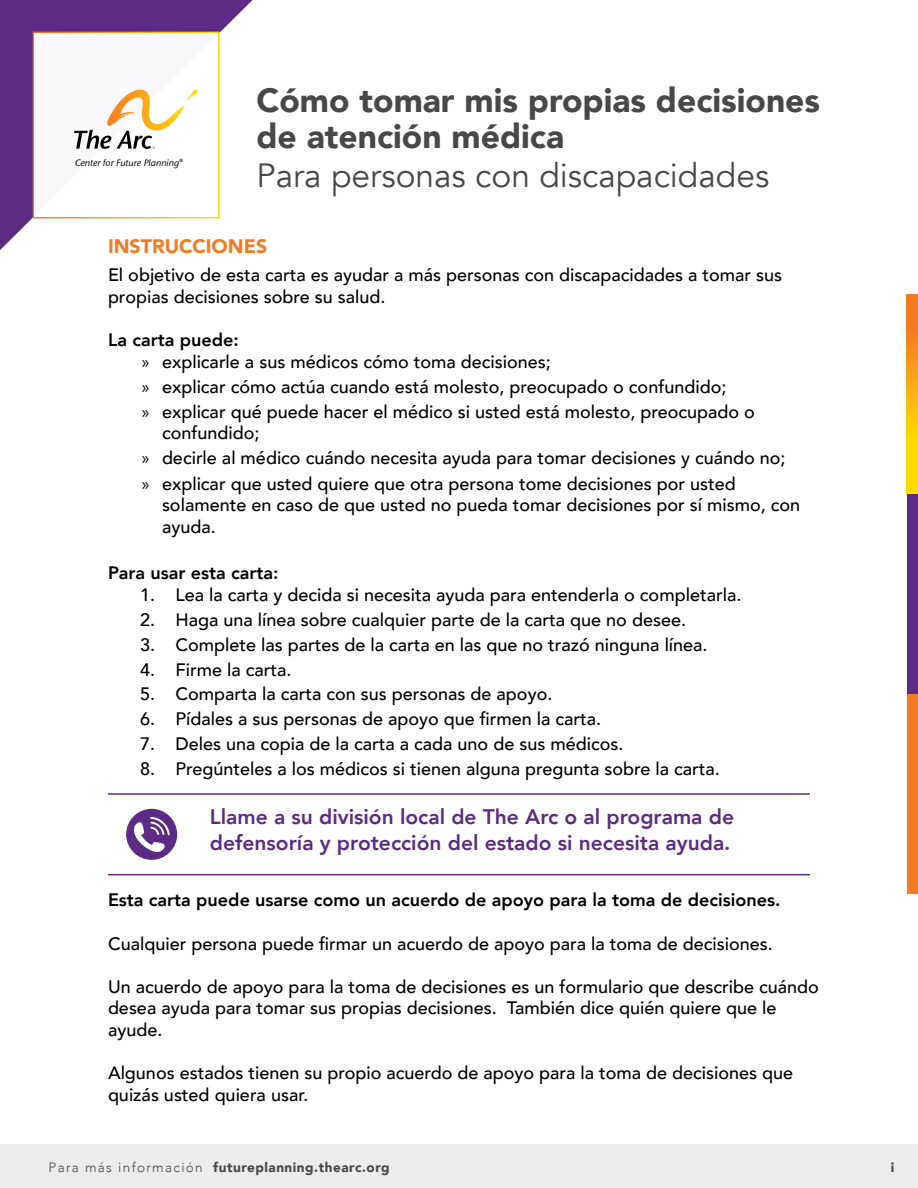
<style>
.page{position:relative;width:918px;height:1188px;background:#fff}
.page>*{position:absolute;margin:0;border:0;box-sizing:border-box;transform-origin:0 0}
.t1{font:900 33.6px/36px "Avenir";color:#484848}
.t2{font:33.6px "Avenir";color:#484848}
.body{font:800 21px/25.2px "Avenir";color:#5c2b85}
.t3{font:900 19.5px "Avenir";color:#f47b20}
.body-2{font:500 18px/21.6px "Avenir";color:#000}
.body-3{font:800 18px "Avenir";color:#000}
.t4{font:900 13.5px "Avenir";letter-spacing:.04em;color:#484848}
.t5{font:italic 500 9.3px "Stone Sans ITC Std";color:#000}
.s1{font-family:"Myriad Pro";font-weight:400}
.s2{font-weight:300}
</style>
<div class="page">
<svg style="left:0;top:0;width:253px;height:250px"></svg>
<div style="left:33px;top:32px;width:187px;height:186px;background:#f9f8fb;border:3px solid #fff"></div>
<svg style="left:74px;top:90px;width:124px;height:59px"></svg>
<svg style="left:907px;top:295px;width:11px;height:199px"></svg>
<div style="left:907px;top:495px;width:11px;height:199px;background:#5c2b85"></div>
<div style="left:907px;top:694px;width:11px;height:199px;background:#f47b20"></div>
<div style="left:0;top:1144px;width:918px;height:44px;background:#edebeb"></div>
<hr style="left:108px;top:793px;width:702px;height:2px;background:#5c2b85">
<hr style="left:108px;top:874px;width:702px;height:1px;background:#5c2b85">
<svg style="left:126px;top:809px;width:51px;height:51px"></svg>
<p class="t5" style="left:75px;top:157px;width:109px">Center for Future Planning®</p>
<p class="t1" style="left:256px;top:82px;width:565px">Cómo tomar mis propias decisiones de atención médica</p>
<p class="t2" style="left:256px;top:156px;width:514px">Para personas con discapacidades</p>
<p class="t3" style="left:108px;top:229px;width:161px">INSTRUCCIONES</p>
<p class="body-2" style="left:108px;top:263px;width:676px">El objetivo de esta carta es ayudar a más personas con discapacidades a tomar sus propias decisiones sobre su salud.</p>
<p class="body-3" style="left:108px;top:326px;width:132px">La carta puede:</p>
<p class="body-2" style="left:142px;top:349px;width:411px"><span class="s1">»</span> explicarle a sus médicos cómo toma decisiones;</p>
<p class="body-2" style="left:142px;top:375px;width:586px"><span class="s1">»</span> explicar cómo actúa cuando está molesto, preocupado o confundido;</p>
<p class="body-2" style="left:162px;top:400px;width:594px;text-indent:-20px"><span class="s1">»</span> explicar qué puede hacer el médico si usted está molesto, preocupado o confundido;</p>
<p class="body-2" style="left:142px;top:446px;width:645px"><span class="s1">»</span> decirle al médico cuándo necesita ayuda para tomar decisiones y cuándo no;</p>
<p class="body-2" style="left:162px;top:472px;width:640px;text-indent:-20px"><span class="s1">»</span> explicar que usted quiere que otra persona tome decisiones por usted solamente en caso de que usted no pueda tomar decisiones por sí mismo, con ayuda.</p>
<p class="body-3" style="left:108px;top:559px;width:172px">Para usar esta carta:</p>
<p class="body-2" style="left:140px;top:583px;width:603px">1. Lea la carta y decida si necesita ayuda para entenderla o completarla.</p>
<p class="body-2" style="left:140px;top:608px;width:547px">2. Haga una línea sobre cualquier parte de la carta que no desee.</p>
<p class="body-2" style="left:140px;top:633px;width:569px">3. Complete las partes de la carta en las que no trazó ninguna línea.</p>
<p class="body-2" style="left:140px;top:658px;width:153px">4. Firme la carta.</p>
<p class="body-2" style="left:140px;top:682px;width:414px">5. Comparta la carta con sus personas de apoyo.</p>
<p class="body-2" style="left:140px;top:707px;width:463px">6. Pídales a sus personas de apoyo que firmen la carta.</p>
<p class="body-2" style="left:140px;top:732px;width:485px">7. Deles una copia de la carta a cada uno de sus médicos.</p>
<p class="body-2" style="left:140px;top:757px;width:581px">8. Pregúnteles a los médicos si tienen alguna pregunta sobre la carta.</p>
<p class="body" style="left:210px;top:805px;width:526px">Llame a su división local de The Arc o al programa de defensoría y protección del estado si necesita ayuda.</p>
<p class="body-3" style="left:108px;top:886px;width:674px">Esta carta puede usarse como un acuerdo de apoyo para la toma de decisiones.</p>
<p class="body-2" style="left:108px;top:932px;width:666px">Cualquier persona puede firmar un acuerdo de apoyo para la toma de decisiones.</p>
<p class="body-2" style="left:108px;top:975px;width:713px">Un acuerdo de apoyo para la toma de decisiones es un formulario que describe cuándo desea ayuda para tomar sus propias decisiones. También dice quién quiere que le ayude.</p>
<p class="body-2" style="left:108px;top:1061px;width:687px">Algunos estados tienen su propio acuerdo de apoyo para la toma de decisiones que quizás usted quiera usar.</p>
<p class="t4" style="left:49px;top:1155px;width:343px"><span class="s2">Para más información</span> futureplanning.thearc.org</p>
<p class="t4" style="left:891px;top:1155px;width:5px">i</p>
</div>
